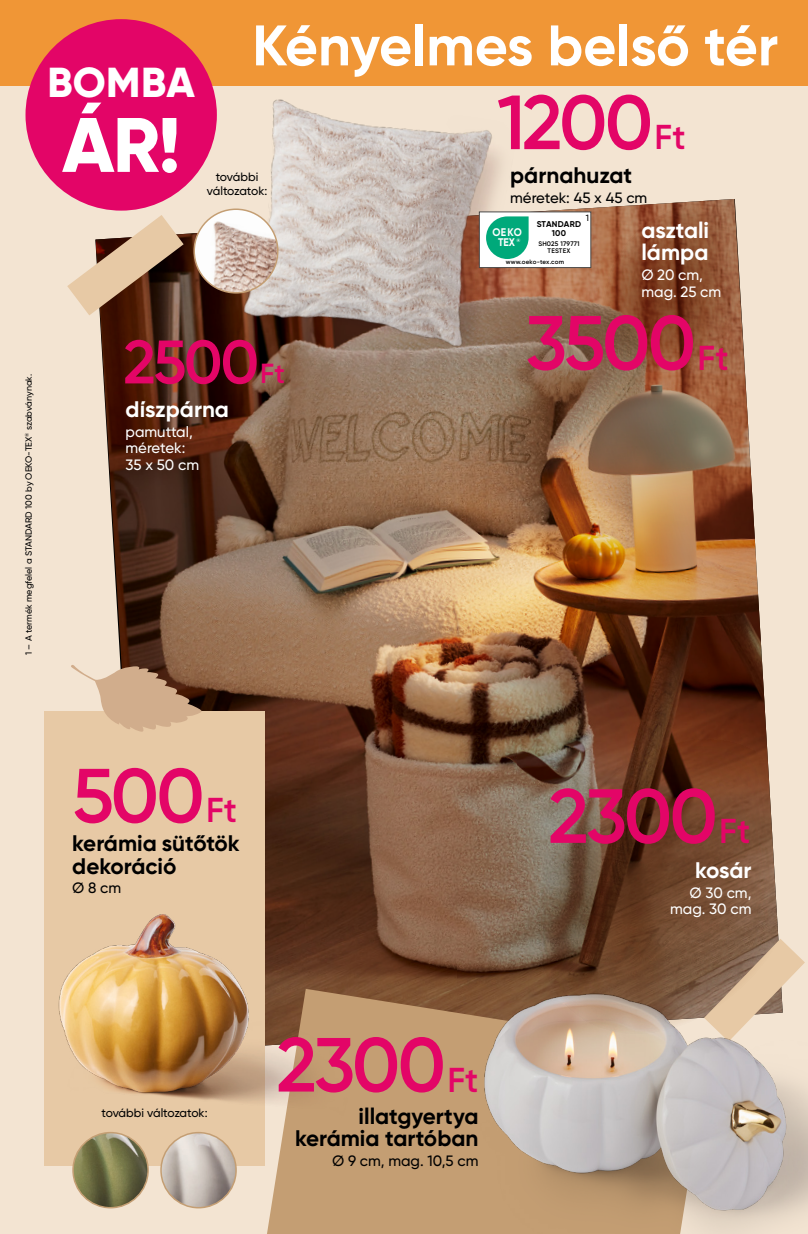
<style>
.page{position:relative;width:808px;height:1234px;background:#fff}
.page>*{position:absolute;margin:0;border:0;box-sizing:border-box;transform-origin:0 0}
.t1{font:800 76.95px "Gilroy";color:#fff}
.t2{font:600 76.5px "Gilroy";letter-spacing:-.04em;color:#e30567}
.t3{font:600 61.2px "Gilroy";color:#e30567}
.t4{font:700 57px "Gilroy";color:#fff}
.t5{font:800 41.85px "Gilroy";letter-spacing:.01em;color:#fff}
.t6{font:600 27.6px "Gilroy";color:#e30567}
.t7{font:700 22.5px/22.5px "Gilroy";color:#000}
.t8{font:700 22.5px/22.5px "Gilroy";color:#fff}
.t9{font:500 15px/16.8px "Gilroy";color:#fff}
.t10{font:500 15px "Gilroy";color:#000}
.t11{font:500 12px/13.5px "Gilroy";letter-spacing:-.02em;color:#000;text-align:center}
.t12{font:700 11.1px/10.9px "Gilroy";color:#fff;text-align:center;scale:.92 1}
.t13{font:500 9px "Gilroy";color:#000}
.t14{font:700 8.4px/8.7px "Gilroy";letter-spacing:.03em;color:#000;text-align:center}
.t15{font:600 6.6px/6.6px "Gilroy";letter-spacing:.03em;color:#000;text-align:center}
.t16{font:600 6.3px "Gilroy";letter-spacing:.03em;color:#000}
.t17{font:700 4.95px "Gilroy";color:#fff}
.s1{font-size:34.5px}
</style>
<div class="page">
<div style="left:0;top:0;width:808px;height:1233px;background:#f3e4d2"></div>
<img style="left:96px;top:199px;width:294px;height:789px">
<img style="left:390px;top:208px;width:376px;height:780px">
<svg style="left:591px;top:199px;width:150px;height:185px;background:#91593b"></svg>
<svg style="left:267px;top:988px;width:192px;height:245px;background:#c19c72"></svg>
<svg style="left:67px;top:215px;width:117px;height:100px"></svg>
<svg style="left:779px;top:939px;width:12px;height:10px"></svg>
<div style="left:44px;top:711px;width:221px;height:454px;background:#e7c9a5"></div>
<div style="left:0;top:0;width:808px;height:85px;background:#f09636"></div>
<svg style="left:71px;top:664px;width:133px;height:67px"></svg>
<img style="left:199px;top:85px;width:325px;height:305px">
<img style="left:459px;top:949px;width:346px;height:284px">
<img style="left:459px;top:966px;width:349px;height:250px">
<img style="left:161px;top:1132px;width:75px;height:75px;border-radius:38px">
<div style="left:160px;top:1131px;width:77px;height:77px;border:2px solid #c49e73;border-radius:50%"></div>
<img style="left:73px;top:1132px;width:75px;height:75px;border-radius:38px">
<div style="left:72px;top:1131px;width:77px;height:77px;border:2px solid #c49e73;border-radius:50%"></div>
<img style="left:194px;top:209px;width:84px;height:84px;border-radius:42px">
<div style="left:193px;top:208px;width:86px;height:85px;border:2px solid #c49e73;border-radius:50%"></div>
<img style="left:58px;top:882px;width:291px;height:251px">
<div style="left:479px;top:211px;width:112px;height:57px;background:#fff;border:1px solid #4a4a49"></div>
<div style="left:486px;top:216px;width:43px;height:43px;background:#00a97a;border-radius:21px"></div>
<svg style="left:518px;top:727px;width:261px;height:327px;background:#82614b"></svg>
<div style="left:26px;top:19px;width:191px;height:191px;background:#e30567;border-radius:50%"></div>
<p class="t13" style="left:23px;top:654px;width:282px;rotate:-90deg">1 – A termék megfelel a STANDARD 100 by OEKO-TEX<sup>®</sup> szabványnak.</p>
<h3 class="t5" style="left:47px;top:56px;width:149px">BOMBA</h3>
<h1 class="t1" style="left:62px;top:96px;width:120px">ÁR!</h1>
<h3 class="t4" style="left:252px;top:10px;width:527px">Kényelmes belső tér</h3>
<p class="t11" style="left:207px;top:170px;width:62px">további változatok:</p>
<h2 class="t2" style="left:497px;top:75px;width:190px">1200<span class="s1">Ft</span></h2>
<p class="t7" style="left:510px;top:164px;width:123px">párnahuzat</p>
<p class="t10" style="left:510px;top:188px;width:139px">méretek: 45 x 45 cm</p>
<p class="t13" style="left:586px;top:212px;width:5px">1</p>
<p class="t14" style="left:537px;top:219px;width:46px">STANDARD<br>100</p>
<p class="t15" style="left:538px;top:240px;width:43px">SH025 179771<br>TESTEX</p>
<p class="t16" style="left:506px;top:258px;width:60px">www.oeko-tex.com</p>
<p class="t12" style="left:493px;top:226px;width:33px">OEKO<br>TEX</p>
<p class="t17" style="left:516px;top:237px;width:5px">®</p>
<p class="t8" style="left:641px;top:218px;width:69px">asztali lámpa</p>
<p class="t9" style="left:641px;top:266px;width:81px">Ø 20 cm, mag. 25 cm</p>
<h3 class="t3" style="left:123px;top:324px;width:137px">2500</h3>
<p class="t6" style="left:260px;top:356px;width:26px">Ft</p>
<p class="t8" style="left:126px;top:397px;width:105px">díszpárna</p>
<p class="t9" style="left:126px;top:422px;width:75px">pamuttal, méretek:<br>35 x 50 cm</p>
<h2 class="t2" style="left:526px;top:295px;width:204px">3500<span class="s1">Ft</span></h2>
<h2 class="t2" style="left:72px;top:748px;width:166px">500<span class="s1">Ft</span></h2>
<p class="t7" style="left:72px;top:831px;width:169px">kerámia sütőtök dekoráció</p>
<p class="t10" style="left:72px;top:878px;width:50px">Ø 8 cm</p>
<h2 class="t2" style="left:548px;top:768px;width:204px">2300<span class="s1">Ft</span></h2>
<p class="t8" style="left:695px;top:858px;width:58px">kosár</p>
<p class="t9" style="left:670px;top:883px;width:83px;text-align:right">Ø 30 cm, mag. 30 cm</p>
<p class="t11" style="left:101px;top:1105px;width:108px">további változatok:</p>
<h2 class="t2" style="left:276px;top:1017px;width:204px">2300<span class="s1">Ft</span></h2>
<p class="t7" style="left:295px;top:1104px;width:185px;text-align:right">illatgyertya kerámia tartóban</p>
<p class="t10" style="left:332px;top:1150px;width:148px">Ø 9 cm, mag. 10,5 cm</p>
</div>
